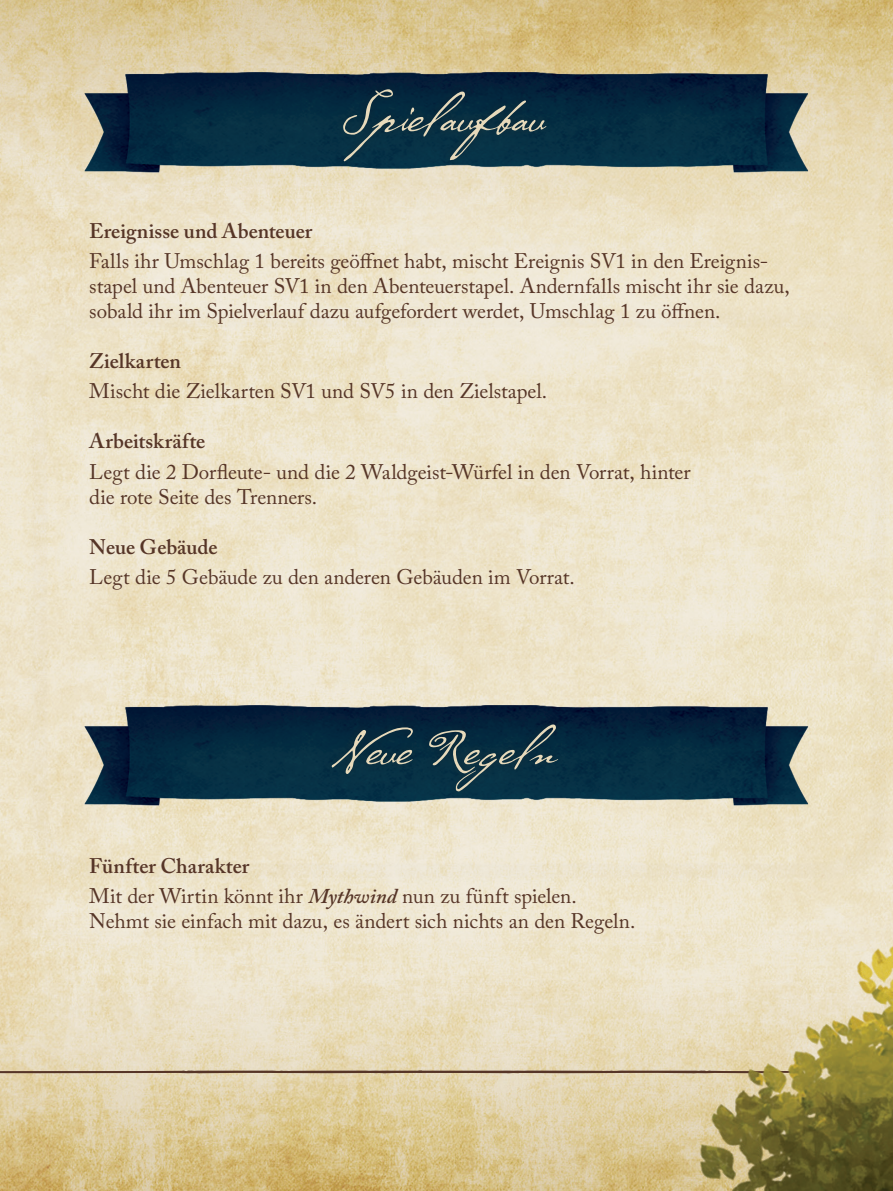
<style>
.page{position:relative;width:893px;height:1191px;background:#fff}
.page>*{position:absolute;margin:0;border:0;box-sizing:border-box;transform-origin:0 0}
.Italicized_body_copy{font:56px "P22 Cezanne Pro";color:#e7dabb}
.t1{font:21px/25.2px "Adobe Caslon Pro";letter-spacing:-.005em;color:#563527}
.t2{font:600 21px "Adobe Caslon Pro";letter-spacing:.005em;color:#563527}
.s1{font-weight:600;font-style:italic}
</style>
<div class="page">
<img style="left:0;top:0;width:893px;height:1191px">
<svg style="left:0;top:1069px;width:667px;height:5px"></svg>
<img style="left:667px;top:891px;width:226px;height:300px">
<img style="left:61px;top:67px;width:771px;height:128px">
<div style="left:335px;top:81px;width:219px;height:88px;background:#231f20;opacity:.44"></div>
<img style="left:61px;top:699px;width:771px;height:129px">
<div style="left:323px;top:716px;width:242px;height:84px;background:#231f20;opacity:.44"></div>
<p class="Italicized_body_copy" style="left:341px;top:78px;width:206px">Spielaufbau</p>
<p class="t2" style="left:89px;top:218px;width:225px">Ereignisse und Abenteuer</p>
<p class="t1" style="left:89px;top:248px;width:702px">Falls ihr Umschlag 1 bereits geöffnet habt, mischt Ereignis SV1 in den Ereignis&shy;stapel und Abenteuer SV1 in den Abenteuerstapel. Andernfalls mischt ihr sie dazu, sobald ihr im Spielverlauf dazu aufgefordert werdet, Umschlag 1 zu öffnen.</p>
<p class="t2" style="left:89px;top:349px;width:93px">Zielkarten</p>
<p class="t1" style="left:89px;top:378px;width:459px">Mischt die Zielkarten SV1 und SV5 in den Zielstapel.</p>
<p class="t2" style="left:89px;top:429px;width:117px">Arbeitskräfte</p>
<p class="t1" style="left:89px;top:459px;width:603px">Legt die 2 Dorfleute- und die 2 Waldgeist-Würfel in den Vorrat, hinter die rote Seite des Trenners.</p>
<p class="t2" style="left:89px;top:534px;width:130px">Neue Gebäude</p>
<p class="t1" style="left:89px;top:564px;width:487px">Legt die 5 Gebäude zu den anderen Gebäuden im Vorrat.</p>
<p class="Italicized_body_copy" style="left:329px;top:711px;width:229px">Neue Regeln</p>
<p class="t2" style="left:89px;top:853px;width:162px">Fünfter Charakter</p>
<p class="t1" style="left:89px;top:883px;width:548px">Mit der Wirtin könnt ihr <span class="s1">Mythwind</span> nun zu fünft spielen.<br>Nehmt sie einfach mit dazu, es ändert sich nichts an den Regeln.</p>
</div>
